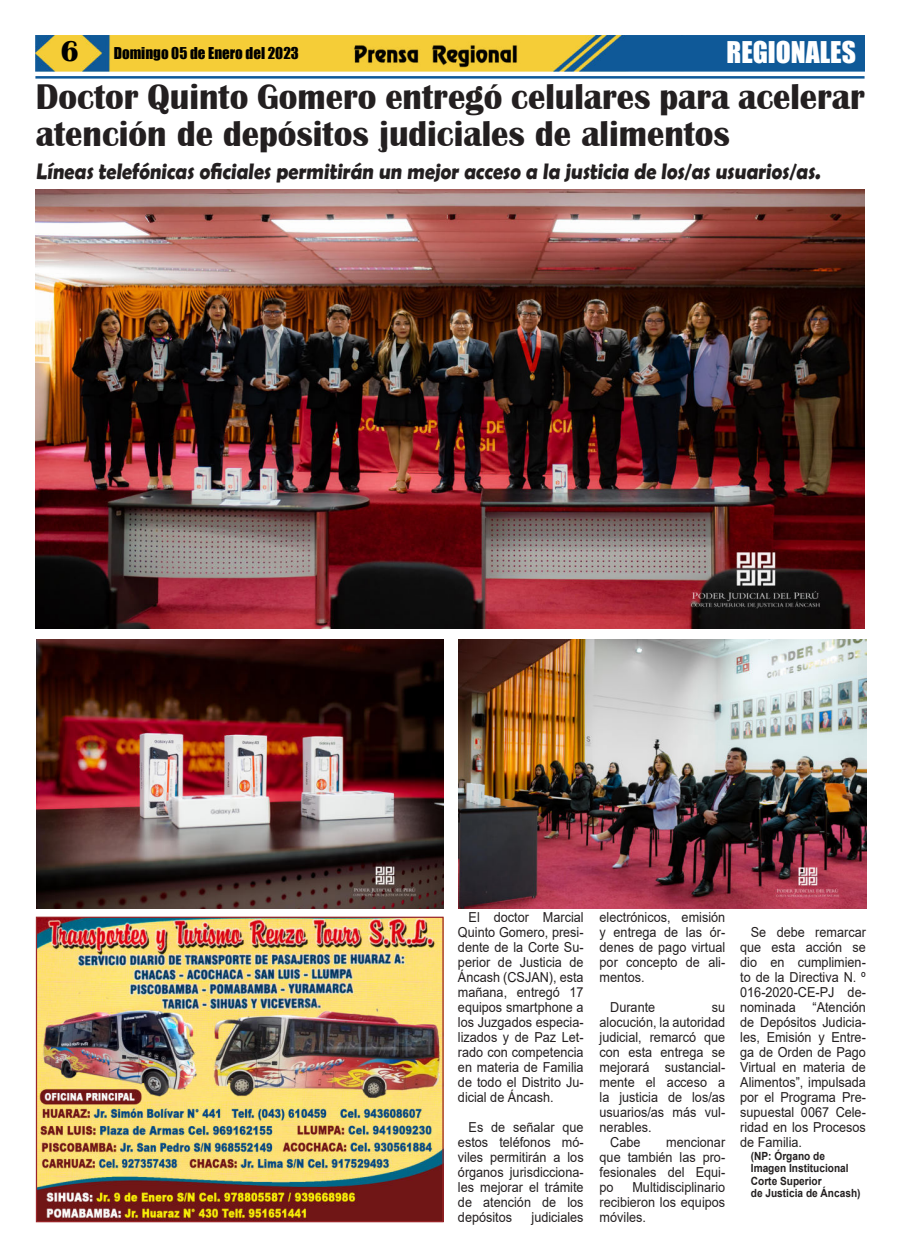
<style>
.page{position:relative;width:900px;height:1258px;background:#fff}
.page>*{position:absolute;margin:0;border:0;box-sizing:border-box;transform-origin:0 0}
.t1{font:700 36.75px/37.5px "Britannic";color:#231f20;scale:.94 1}
.t2{font:27.5px "Impact";color:#fff}
.t3{font:700 22.5px "Berlin Sans FB Demi";color:#231f20;scale:.9 1}
.t4{font:15px "Impact";color:#000}
.t5{font:13.75px/15px "Arial";color:#231f20;text-align:justify;scale:.92 1}
.t6{font:700 11.25px/12.5px "Arial";color:#231f20;scale:.9 1}
.s1{font-family:"Britannic";font-weight:700;font-size:30px}
</style>
<div class="page">
<img style="left:35px;top:35px;width:830px;height:36px">
<hr style="left:35px;top:76px;width:830px;height:3px;background:#0f5998">
<img style="left:351px;top:41px;width:169px;height:27px">
<img style="left:38px;top:919px;width:404px;height:301px">
<div style="left:36px;top:917px;width:408px;height:305px;border:1px solid #9b2529"></div>
<img style="left:36px;top:189px;width:829px;height:440px">
<img style="left:36px;top:640px;width:408px;height:269px">
<img style="left:459px;top:640px;width:407px;height:269px">
<p class="t4" style="left:61px;top:47px;width:240px"><span class="s1">6</span> Domingo 05 de Enero del 2023</p>
<h2 class="t2" style="left:727px;top:37px;width:131px">REGIONALES</h2>
<h1 class="t1" style="left:36px;top:81px;width:884px">Doctor Quinto Gomero entregó celulares para acelerar atención de depósitos judiciales de alimentos</h1>
<h3 class="t3" style="left:36px;top:159px;width:876px">Líneas telefónicas oficiales permitirán un mejor acceso a la justicia de los/as usuarios/as.</h3>
<p class="t5" style="left:458px;top:911px;width:138px;text-indent:11px">El doctor Marcial Quinto Gomero, presi&shy;dente de la Corte Su&shy;perior de Justicia de Áncash (CSJAN), esta mañana, entregó 17 equipos smartphone a los Juzgados especia&shy;lizados y de Paz Let&shy;rado con competencia en materia de Familia de todo el Distrito Ju&shy;dicial de Áncash.</p>
<p class="t5" style="left:458px;top:1121px;width:138px;text-indent:11px">Es de señalar que estos teléfonos mó&shy;viles permitirán a los órganos jurisdicciona&shy;les mejorar el trámite de atención de los depósitos</p>
<p class="t5" style="left:532px;top:1210px;width:58px">judiciales</p>
<p class="t5" style="left:600px;top:911px;width:138px">electrónicos, emisión y entrega de las ór&shy;denes de pago virtual por concepto de ali&shy;mentos.</p>
<p class="t5" style="left:610px;top:1001px;width:50px">Durante</p>
<p class="t5" style="left:712px;top:1001px;width:16px">su</p>
<p class="t5" style="left:600px;top:1016px;width:138px">alocución, la autoridad</p>
<p class="t5" style="left:600px;top:1030px;width:138px">judicial, remarcó que</p>
<p class="t5" style="left:600px;top:1046px;width:138px">con esta entrega se</p>
<p class="t5" style="left:600px;top:1060px;width:138px">mejorará sustancial-</p>
<p class="t5" style="left:600px;top:1076px;width:138px">mente el acceso a</p>
<p class="t5" style="left:600px;top:1090px;width:138px">la justicia de los/as</p>
<p class="t5" style="left:600px;top:1105px;width:138px">usuarios/as más vul-</p>
<p class="t5" style="left:600px;top:1121px;width:58px">nerables.</p>
<p class="t5" style="left:610px;top:1136px;width:34px">Cabe</p>
<p class="t5" style="left:600px;top:1136px;width:138px;text-indent:67px">mencionar que también las pro&shy;fesionales del Equi&shy;po</p>
<p class="t5" style="left:600px;top:1181px;width:138px;text-indent:33px">Multidisciplinario recibieron los equipos móviles.</p>
<p class="t5" style="left:740px;top:926px;width:138px;text-indent:11px">Se debe remarcar que esta acción se dio en cumplimien&shy;to de la Directiva N. º 016-2020-CE-PJ de&shy;nominada “Atención de Depósitos Judicia&shy;les, Emisión y Entre&shy;ga de Orden de Pago Virtual en materia de Alimentos”, impulsada por el Programa Pre&shy;supuestal 0067 Cele&shy;ridad en los Procesos de Familia.</p>
<p class="t6" style="left:751px;top:1151px;width:123px">(NP: Órgano de<br>Imagen Institucional<br>Corte Superior<br>de Justicia de Áncash)</p>
</div>
